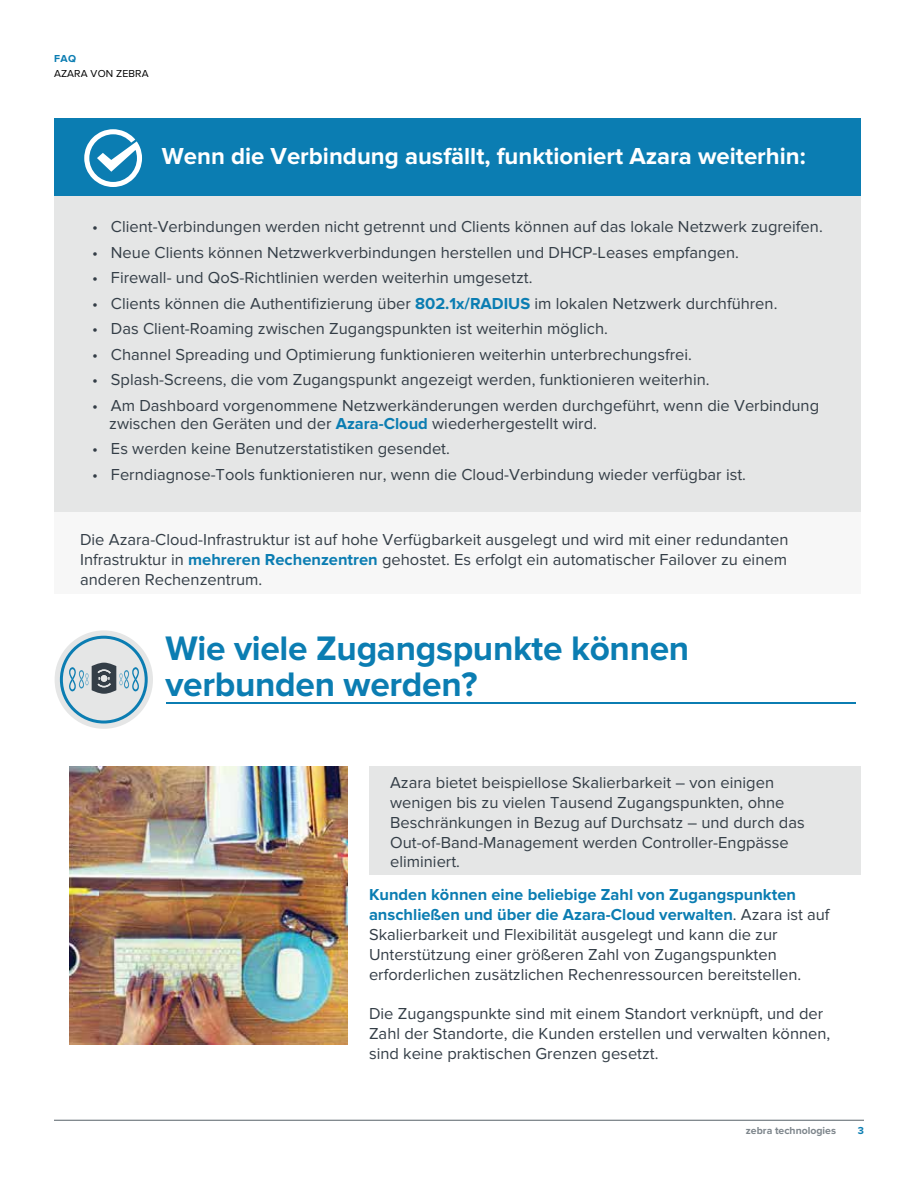
<style>
.page{position:relative;width:918px;height:1188px;background:#fff}
.page>*{position:absolute;margin:0;border:0;box-sizing:border-box;transform-origin:0 0}
.t1{font:700 35.25px/36px "Proxima Nova";letter-spacing:-.01em;color:#0b7db2}
.t2{font:700 24px "Proxima Nova";color:#fff}
.t3{font:16.5px/19.8px "Proxima Nova";color:#343e47}
.t4{font:700 10.5px "Proxima Nova";color:#7e868c}
.t5{font:10.5px "Proxima Nova";letter-spacing:.01em;color:#000}
.t6{font:700 10.5px "Proxima Nova";color:#0b7db2}
.s1{font-weight:700;color:#0b7db2}
</style>
<div class="page">
<div style="left:54px;top:196px;width:807px;height:316px;background:#e5e6e6"></div>
<div style="left:369px;top:766px;width:492px;height:109px;background:#e5e6e6"></div>
<div style="left:54px;top:119px;width:807px;height:77px;background:#0b7db2"></div>
<div style="left:54px;top:492px;width:807px;height:102px;background:linear-gradient(to bottom,#ececec,#fcfbfb)"></div>
<hr style="left:54px;top:1120px;width:810px;height:1px;background:#7e868c">
<div style="left:55px;top:630px;width:98px;height:99px;background:#e5e6e6;border-radius:50%"></div>
<div style="left:60px;top:636px;width:88px;height:88px;border:3px solid #0b7db2;border-radius:50%"></div>
<img style="left:69px;top:766px;width:279px;height:279px">
<hr style="left:166px;top:703px;width:690px;height:1px;background:#0b7db2">
<svg style="left:69px;top:663px;width:70px;height:31px"></svg>
<svg style="left:84px;top:129px;width:58px;height:58px"></svg>
<p class="t6" style="left:54px;top:53px;width:24px">FAQ</p>
<p class="t5" style="left:54px;top:67px;width:96px">AZARA VON ZEBRA</p>
<h2 class="t2" style="left:162px;top:142px;width:646px">Wenn die Verbindung ausfällt, funktioniert Azara weiterhin:</h2>
<p class="t3" style="left:92px;top:217px;width:732px">• Client-Verbindungen werden nicht getrennt und Clients können auf das lokale Netzwerk zugreifen.</p>
<p class="t3" style="left:92px;top:243px;width:648px">• Neue Clients können Netzwerkverbindungen herstellen und DHCP-Leases empfangen.</p>
<p class="t3" style="left:92px;top:268px;width:442px">• Firewall- und QoS-Richtlinien werden weiterhin umgesetzt.</p>
<p class="t3" style="left:92px;top:294px;width:687px">• Clients können die Authentifizierung über <span class="s1">802.1x/RADIUS</span> im lokalen Netzwerk durchführen.</p>
<p class="t3" style="left:92px;top:319px;width:517px">• Das Client-Roaming zwischen Zugangspunkten ist weiterhin möglich.</p>
<p class="t3" style="left:92px;top:345px;width:601px">• Channel Spreading und Optimierung funktionieren weiterhin unterbrechungsfrei.</p>
<p class="t3" style="left:92px;top:370px;width:619px">• Splash-Screens, die vom Zugangspunkt angezeigt werden, funktionieren weiterhin.</p>
<p class="t3" style="left:109px;top:397px;width:711px;line-height:18px;text-indent:-17px">• Am Dashboard vorgenommene Netzwerkänderungen werden durchgeführt, wenn die Verbindung zwischen den Geräten und der <span class="s1">Azara-Cloud</span> wiederhergestellt wird.</p>
<p class="t3" style="left:92px;top:439px;width:359px">• Es werden keine Benutzerstatistiken gesendet.</p>
<p class="t3" style="left:92px;top:465px;width:655px">• Ferndiagnose-Tools funktionieren nur, wenn die Cloud-Verbindung wieder verfügbar ist.</p>
<p class="t3" style="left:80px;top:530px;width:710px;text-align:justify">Die Azara-Cloud-Infrastruktur ist auf hohe Verfügbarkeit ausgelegt und wird mit einer redundanten Infrastruktur in <span class="s1">mehreren Rechenzentren</span> gehostet. Es erfolgt ein automatischer Failover zu einem anderen Rechenzentrum.</p>
<h1 class="t1" style="left:165px;top:631px;width:525px">Wie viele Zugangspunkte können verbunden werden?</h1>
<p class="t3" style="left:390px;top:773px;width:416px">Azara bietet beispiellose Skalierbarkeit – von einigen wenigen bis zu vielen Tausend Zugangspunkten, ohne Beschränkungen in Bezug auf Durchsatz – und durch das Out-of-Band-Management werden Controller-Engpässe eliminiert.</p>
<p class="t3" style="left:369px;top:885px;width:462px"><span class="s1">Kunden können eine beliebige Zahl von Zugangspunkten anschließen und über die Azara-Cloud verwalten</span>. Azara ist auf Skalierbarkeit und Flexibilität ausgelegt und kann die zur Unterstützung einer größeren Zahl von Zugangspunkten erforderlichen zusätzlichen Rechenressourcen bereitstellen.</p>
<p class="t3" style="left:369px;top:1004px;width:463px">Die Zugangspunkte sind mit einem Standort verknüpft, und der<br>Zahl der Standorte, die Kunden erstellen und verwalten können, sind keine praktischen Grenzen gesetzt.</p>
<p class="t4" style="left:746px;top:1124px;width:92px">zebra technologies</p>
<p class="t6" style="left:858px;top:1124px;width:8px">3</p>
</div>
